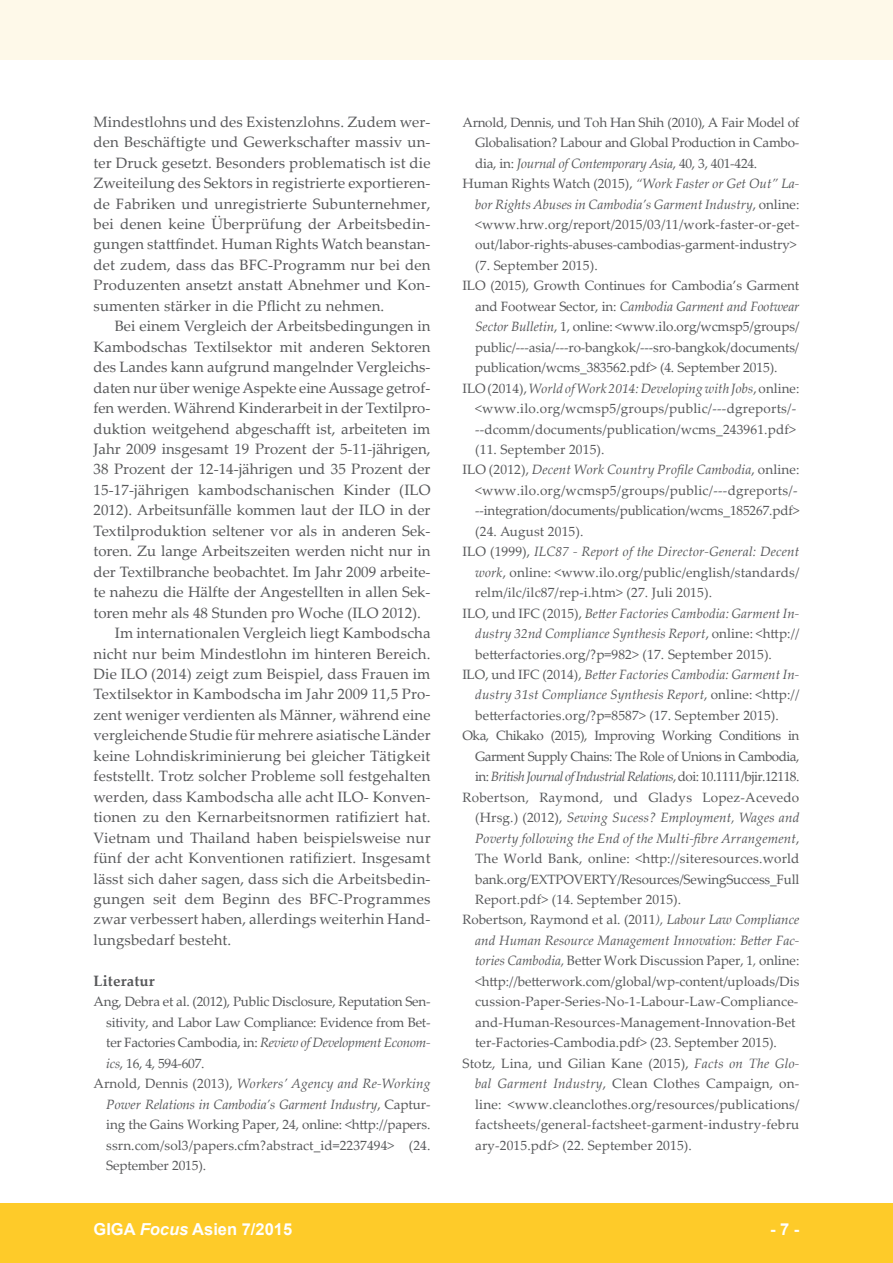
<style>
.page{position:relative;width:893px;height:1263px;background:#fff}
.page>*{position:absolute;margin:0;border:0;box-sizing:border-box;transform-origin:0 0}
.t1{font:700 16.5px "Arial";color:#fff}
.foc__text_fliesstext{font:15px/20.4px "Palatino Linotype";letter-spacing:.01em;color:#57585a;text-align:justify}
.foc__text_ueberschri{font:700 15px "Palatino Linotype";letter-spacing:.01em;color:#57585a}
.foc__text_literatur{font:13.5px/20.4px "Palatino Linotype";letter-spacing:.005em;color:#57585a;text-align:justify}
.s1{font-style:italic}
</style>
<div class="page">
<div style="left:0;top:1203px;width:893px;height:60px;background:#fecb29"></div>
<div style="left:0;top:0;width:893px;height:60px;background:#fef9e9"></div>
<p class="foc__text_fliesstext" style="left:94px;top:111px;width:338px">Mindestlohns und des Existenzlohns. Zudem wer&shy;den Beschäftigte und Gewerkschafter massiv un&shy;ter Druck gesetzt. Besonders problematisch ist die Zweiteilung des Sektors in registrierte exportieren&shy;de Fabriken und unregistrierte Subunternehmer, bei denen keine Überprüfung der Arbeitsbedin&shy;gungen stattfindet. Human Rights Watch beanstan&shy;det zudem, dass das BFC-Programm nur bei den Produzenten ansetzt anstatt Abnehmer und Kon&shy;sumenten stärker in die Pflicht zu nehmen.</p>
<p class="foc__text_fliesstext" style="left:94px;top:315px;width:339px;text-indent:21px">Bei einem Vergleich der Arbeitsbedingungen in Kambodschas Textilsektor mit anderen Sektoren des Landes kann aufgrund mangelnder Vergleichs&shy;daten nur über wenige Aspekte eine Aussage getrof&shy;fen werden. Während Kinderarbeit in der Textilpro&shy;duktion weitgehend abgeschafft ist, arbeiteten im Jahr 2009 insgesamt 19 Prozent der 5-11-jährigen, 38 Prozent der 12-14-jährigen und 35 Prozent der 15-17-jährigen kambodschanischen Kinder (ILO 2012). Arbeitsunfälle kommen laut der ILO in der Textilproduktion seltener vor als in anderen Sek&shy;toren. Zu lange Arbeitszeiten werden nicht nur in der Textilbranche beobachtet. Im Jahr 2009 arbeite&shy;te nahezu die Hälfte der Angestellten in allen Sek&shy;toren mehr als 48 Stunden pro Woche (ILO 2012).</p>
<p class="foc__text_fliesstext" style="left:94px;top:622px;width:339px;text-indent:21px">Im internationalen Vergleich liegt Kambodscha nicht nur beim Mindestlohn im hinteren Bereich.<br>Die ILO (2014) zeigt zum Beispiel, dass Frauen im Textilsektor in Kambodscha im Jahr 2009 11,5 Pro&shy;zent weniger verdienten als Männer, während eine vergleichende Studie für mehrere asiatische Länder keine Lohndiskriminierung bei gleicher Tätigkeit feststellt. Trotz solcher Probleme soll festgehalten werden, dass Kambodscha alle acht ILO- Konven&shy;tionen zu den Kernarbeitsnormen ratifiziert hat.<br>Vietnam und Thailand haben beispielsweise nur fünf der acht Konventionen ratifiziert. Insgesamt lässt sich daher sagen, dass sich die Arbeitsbedin&shy;gungen seit dem Beginn des BFC-Programmes zwar verbessert haben, allerdings weiterhin Hand&shy;lungsbedarf besteht.</p>
<p class="foc__text_ueberschri" style="left:94px;top:970px;width:63px">Literatur</p>
<p class="foc__text_literatur" style="left:106px;top:991px;width:326px;text-indent:-13px">Ang, Debra et al. (2012), Public Disclosure, Reputation Sen&shy;sitivity, and Labor Law Compliance: Evidence from Bet&shy;ter Factories Cambodia, in: <span class="s1">Review of Development Econom&shy;ics</span>, 16, 4, 594-607.</p>
<p class="foc__text_literatur" style="left:106px;top:1073px;width:326px;text-indent:-13px">Arnold, Dennis (2013), <span class="s1">Workers’ Agency and Re-Working Power Relations in Cambodia’s Garment Industry</span>, Captur&shy;ing the Gains Working Paper, 24, online: &lt;http://papers. ssrn.com/sol3/papers.cfm?abstract_id=2237494&gt; (24.<br>September 2015).</p>
<p class="foc__text_literatur" style="left:475px;top:111px;width:326px;text-indent:-13px">Arnold, Dennis, und Toh Han Shih (2010), A Fair Model of Globalisation? Labour and Global Production in Cambo&shy;dia, in: <span class="s1">Journal of Contemporary Asia</span>, 40, 3, 401-424.</p>
<p class="foc__text_literatur" style="left:475px;top:173px;width:326px;text-align:left;text-indent:-13px">Human Rights Watch (2015), <span class="s1">“Work Faster or Get Out” La&shy;bor Rights Abuses in Cambodia’s Garment Industry</span>, online: &lt;www.hrw.org/report/2015/03/11/work-faster-or-get&shy;out/labor-rights-abuses-cambodias-garment-industry&gt; (7. September 2015).</p>
<p class="foc__text_literatur" style="left:475px;top:275px;width:326px;text-indent:-13px">ILO (2015), Growth Continues for Cambodia’s Garment and Footwear Sector, in: <span class="s1">Cambodia Garment and Footwear Sector Bulletin</span>, 1, online: &lt;www.ilo.org/wcmsp5/groups/ public/---asia/---ro-bangkok/---sro-bangkok/documents/ publication/wcms_383562.pdf&gt; (4. September 2015).</p>
<p class="foc__text_literatur" style="left:475px;top:377px;width:326px;text-align:left;text-indent:-13px">ILO (2014), <span class="s1">World of Work 2014: Developing with Jobs</span>, online: &lt;www.ilo.org/wcmsp5/groups/public/---dgreports/- --dcomm/documents/publication/wcms_243961.pdf&gt; (11. September 2015).</p>
<p class="foc__text_literatur" style="left:475px;top:459px;width:326px;text-align:left;text-indent:-13px">ILO (2012), <span class="s1">Decent Work Country Profile Cambodia</span>, online: &lt;www.ilo.org/wcmsp5/groups/public/---dgreports/- --integration/documents/publication/wcms_185267.pdf&gt; (24. August 2015).</p>
<p class="foc__text_literatur" style="left:475px;top:541px;width:326px;text-indent:-13px">ILO (1999), <span class="s1">ILC87 - Report of the Director-General: Decent work</span>, online: &lt;www.ilo.org/public/english/standards/ relm/ilc/ilc87/rep-i.htm&gt; (27. Juli 2015).</p>
<p class="foc__text_literatur" style="left:475px;top:602px;width:326px;text-indent:-13px">ILO, und IFC (2015), <span class="s1">Better Factories Cambodia: Garment In&shy;dustry 32nd Compliance Synthesis Report</span>, online: &lt;http:// betterfactories.org/?p=982&gt; (17. September 2015).</p>
<p class="foc__text_literatur" style="left:475px;top:664px;width:326px;text-indent:-13px">ILO, und IFC (2014), <span class="s1">Better Factories Cambodia: Garment In&shy;dustry 31st Compliance Synthesis Report</span>, online: &lt;http:// betterfactories.org/?p=8587&gt; (17. September 2015).</p>
<p class="foc__text_literatur" style="left:475px;top:725px;width:326px;text-indent:-13px">Oka, Chikako (2015), Improving Working Conditions in Garment Supply Chains: The Role of Unions in Cambodia, in: <span class="s1">British Journal of Industrial Relations</span>, doi:10.1111/bjir.12118.</p>
<p class="foc__text_literatur" style="left:475px;top:786px;width:326px;text-indent:-13px">Robertson, Raymond, und Gladys Lopez-Acevedo (Hrsg.) (2012), <span class="s1">Sewing Sucess? Employment, Wages and Poverty following the End of the Multi-fibre Arrangement</span>, The World Bank, online: &lt;http://siteresources.world bank.org/EXTPOVERTY/Resources/SewingSuccess_Full Report.pdf&gt; (14. September 2015).</p>
<p class="foc__text_literatur" style="left:475px;top:909px;width:326px;text-align:left;text-indent:-13px">Robertson, Raymond et al. (2011<span class="s1">), Labour Law Compliance and Human Resource Management Innovation: Better Fac&shy;tories Cambodia,</span> Better Work Discussion Paper, 1<span class="s1">,</span> online: &lt;http://betterwork.com/global/wp-content/uploads/Dis cussion-Paper-Series-No-1-Labour-Law-Compliance&shy;and-Human-Resources-Management-Innovation-Bet ter-Factories-Cambodia.pdf&gt; (23. September 2015).</p>
<p class="foc__text_literatur" style="left:475px;top:1052px;width:326px;text-indent:-13px">Stotz, Lina, und Gilian Kane (2015), <span class="s1">Facts on The Glo&shy;bal Garment Industry</span>, Clean Clothes Campaign, on&shy;line: &lt;www.cleanclothes.org/resources/publications/ factsheets/general-factsheet-garment-industry-febru ary-2015.pdf&gt; (22. September 2015).</p>
<p class="t1" style="left:94px;top:1218px;width:200px">GIGA <span class="s1">Focus</span> Asien 7/2015</p>
<p class="t1" style="left:770px;top:1218px;width:31px">- 7 -</p>
</div>
